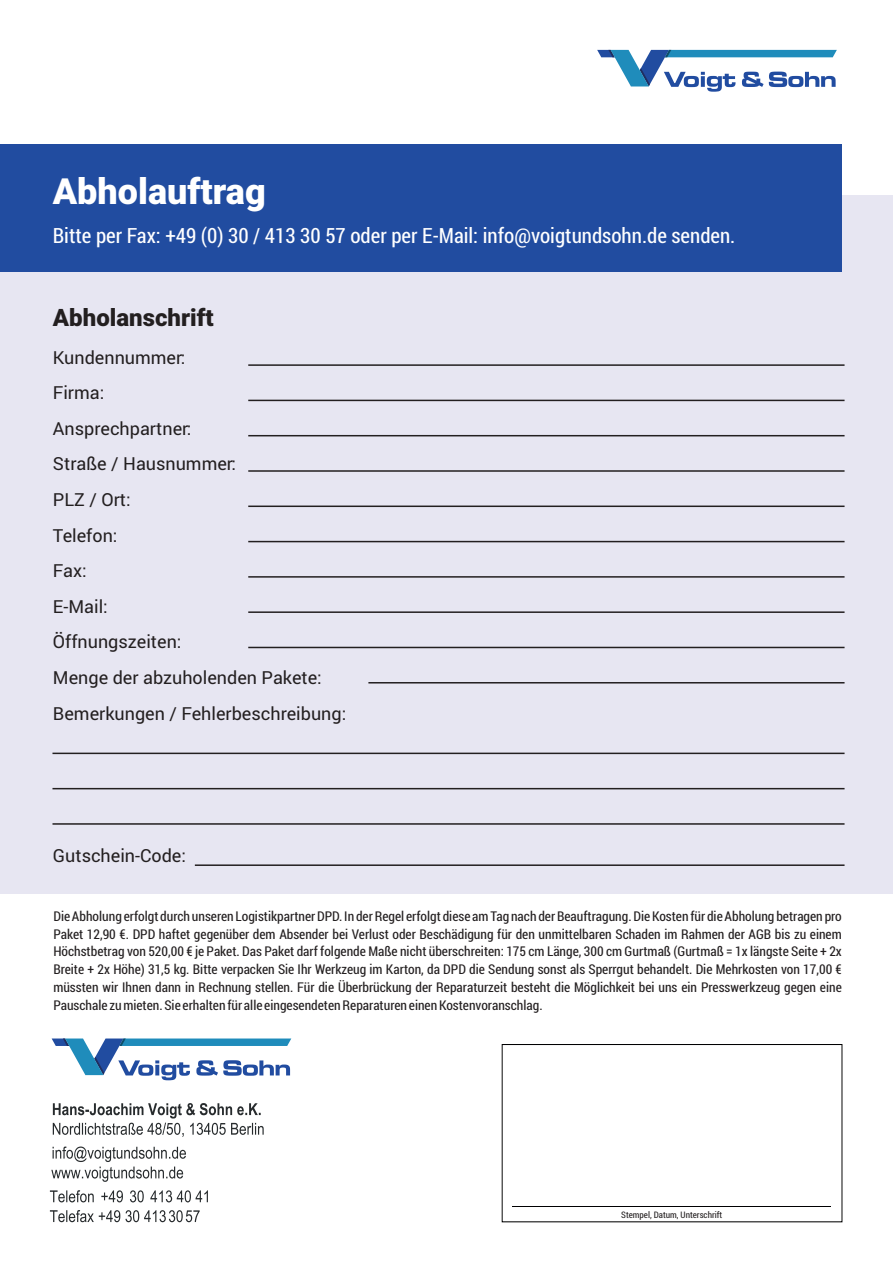
<style>
.page{position:relative;width:893px;height:1263px;background:#fff}
.page>*{position:absolute;margin:0;border:0;box-sizing:border-box;transform-origin:0 0}
.t1{font:900 36px "Roboto";color:#fff}
.t2{font:900 24px "Roboto";color:#231f20}
.t3{font:21px "Roboto Condensed";color:#fff}
.t4{font:18px/35.5px "Roboto";color:#231f20}
.t5{font:13.5px/17.9px "Roboto Condensed";color:#231f20;text-align:justify}
.t6{font:9px "Roboto Condensed";color:#231f20}
</style>
<div class="page">
<div style="left:0;top:195px;width:893px;height:698px;background:#e7e6f2"></div>
<div style="left:0;top:144px;width:842px;height:128px;background:#214ca0"></div>
<svg style="left:53px;top:1103px;width:211px;height:34px"></svg>
<svg style="left:51px;top:1146px;width:135px;height:36px"></svg>
<svg style="left:50px;top:1190px;width:158px;height:12px"></svg>
<svg style="left:50px;top:1210px;width:150px;height:12px"></svg>
<svg style="left:52px;top:1038px;width:239px;height:42px"></svg>
<svg style="left:597px;top:50px;width:240px;height:42px"></svg>
<div style="left:502px;top:1044px;width:340px;height:178px;border:1px solid #000001"></div>
<hr style="left:513px;top:1206px;width:318px;height:1px;background:#000001">
<hr style="left:248px;top:364px;width:596px;height:2px;background:#231f20">
<hr style="left:248px;top:400px;width:596px;height:1px;background:#231f20">
<hr style="left:248px;top:435px;width:596px;height:1px;background:#231f20">
<hr style="left:248px;top:470px;width:596px;height:2px;background:#231f20">
<hr style="left:248px;top:505px;width:596px;height:2px;background:#231f20">
<hr style="left:248px;top:541px;width:596px;height:1px;background:#231f20">
<hr style="left:248px;top:576px;width:596px;height:2px;background:#231f20">
<hr style="left:248px;top:611px;width:596px;height:2px;background:#231f20">
<hr style="left:248px;top:647px;width:596px;height:1px;background:#231f20">
<hr style="left:368px;top:682px;width:476px;height:1px;background:#231f20">
<hr style="left:52px;top:753px;width:792px;height:1px;background:#231f20">
<hr style="left:52px;top:788px;width:792px;height:1px;background:#231f20">
<hr style="left:52px;top:823px;width:792px;height:2px;background:#231f20">
<hr style="left:195px;top:864px;width:649px;height:2px;background:#231f20">
<h1 class="t1" style="left:53px;top:177px;width:214px">Abholauftrag</h1>
<h3 class="t3" style="left:53px;top:221px;width:684px">Bitte per Fax: +49 (0) 30 / 413 30 57 oder per E-Mail: info@voigtundsohn.de senden.</h3>
<h2 class="t2" style="left:53px;top:308px;width:162px">Abholanschrift</h2>
<h3 class="t4" style="left:53px;top:339px;width:295px">Kundennummer:<br>Firma:<br>Ansprechpartner:<br>Straße / Hausnummer:<br>PLZ / Ort:<br>Telefon:<br>Fax:<br>E-Mail:<br>Öffnungszeiten:<br>Menge der abzuholenden Pakete:<br>Bemerkungen / Fehlerbeschreibung:</h3>
<h3 class="t4" style="left:53px;top:837px;width:135px">Gutschein-Code:</h3>
<p class="t5" style="left:53px;top:907px;width:790px">Die Abholung erfolgt durch unseren Logistikpartner DPD. In der Regel erfolgt diese am Tag nach der Beauftragung. Die Kosten für die Abholung betragen pro Paket 12,90 €. DPD haftet gegenüber dem Absender bei Verlust oder Beschädigung für den unmittelbaren Schaden im Rahmen der AGB bis zu einem Höchstbetrag von 520,00 € je Paket. Das Paket darf folgende Maße nicht überschreiten: 175 cm Länge, 300 cm Gurtmaß (Gurtmaß = 1x längste Seite + 2x Breite + 2x Höhe) 31,5 kg. Bitte verpacken Sie Ihr Werkzeug im Karton, da DPD die Sendung sonst als Sperrgut behandelt. Die Mehrkosten von 17,00 € müssten wir Ihnen dann in Rechnung stellen. Für die Überbrückung der Reparaturzeit besteht die Möglichkeit bei uns ein Presswerkzeug gegen eine Pauschale zu mieten. Sie erhalten für alle eingesendeten Reparaturen einen Kostenvoranschlag.</p>
<p class="t6" style="left:621px;top:1208px;width:103px">Stempel, Datum, Unterschrift</p>
</div>
